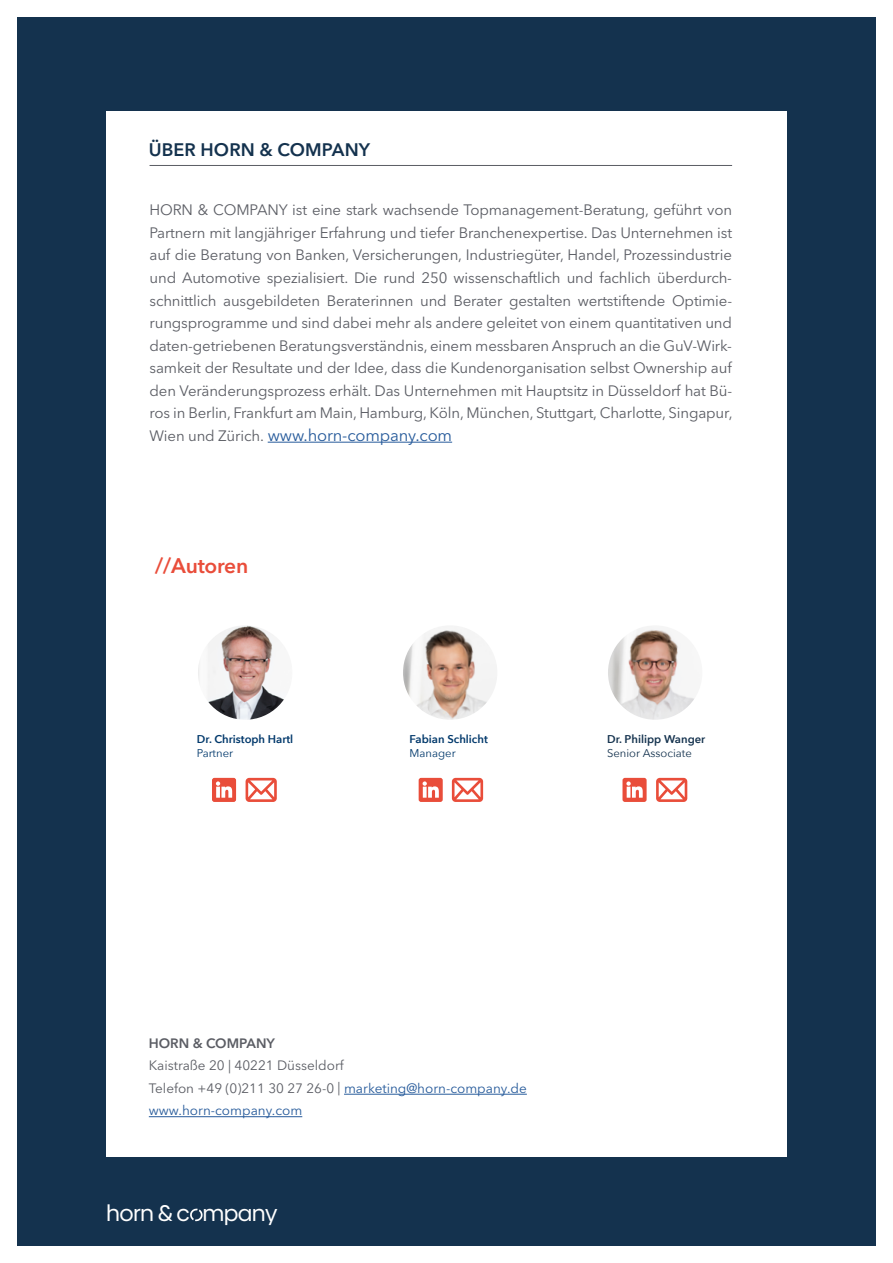
<style>
.page{position:relative;width:893px;height:1263px;background:#fff}
.page>*{position:absolute;margin:0;border:0;box-sizing:border-box;transform-origin:0 0}
.t1{font:22.8px "Biennale";letter-spacing:-.03em;color:#fff}
.t2{font:600 21px "Avenir Next LT Pro";letter-spacing:-.01em;color:#e94d3a}
.t3{font:600 18px "Avenir Next LT Pro";letter-spacing:.005em;color:#14324e}
.t4{font:16.5px "Avenir Next LT Pro";letter-spacing:-.01em;color:#275b9b}
.t5{font:15px/22.5px "Avenir Next LT Pro";letter-spacing:-.01em;color:#5b5d64;text-align:justify}
.t6{font:13.5px/22.5px "Avenir Next LT Pro";color:#5b5d64}
.t7{font:600 13.5px "Avenir Next LT Pro";color:#5b5d64}
.t8{font:600 11.25px "Avenir Next";color:#00386b}
.t9{font:600 11.25px "Avenir Next";color:#14324e}
.t10{font:11.25px "Avenir Next";color:#14324e}
.t11{font:11.25px "Avenir Next";color:#00386b}
.s1{font-size:15px;color:#5b5d64}
.s2{color:#275b9b}
</style>
<div class="page">
<div style="left:17px;top:17px;width:859px;height:1229px;background:#14324e"></div>
<div style="left:106px;top:111px;width:681px;height:1046px;background:#fff"></div>
<hr style="left:150px;top:165px;width:582px;height:1px;background:#5b5d64">
<hr style="left:268px;top:442px;width:184px;height:1px;background:#275b9b">
<hr style="left:344px;top:1094px;width:183px;height:1px;background:#275b9b">
<hr style="left:149px;top:1116px;width:153px;height:1px;background:#275b9b">
<svg style="left:190px;top:1208px;width:13px;height:14px"></svg>
<svg style="left:656px;top:778px;width:31px;height:24px"></svg>
<svg style="left:212px;top:778px;width:24px;height:24px"></svg>
<svg style="left:246px;top:778px;width:31px;height:24px"></svg>
<img style="left:196px;top:623px;width:99px;height:99px;border-radius:49px">
<div style="left:193px;top:621px;width:104px;height:103px;border:4px solid #fff;border-radius:50%"></div>
<svg style="left:419px;top:778px;width:24px;height:24px"></svg>
<img style="left:401px;top:623px;width:99px;height:99px;border-radius:49px">
<div style="left:398px;top:621px;width:104px;height:103px;border:4px solid #fff;border-radius:50%"></div>
<svg style="left:452px;top:778px;width:31px;height:24px"></svg>
<svg style="left:622px;top:778px;width:25px;height:24px"></svg>
<img style="left:606px;top:623px;width:99px;height:99px;border-radius:49px">
<div style="left:603px;top:621px;width:104px;height:103px;border:4px solid #fff;border-radius:50%"></div>
<p class="t3" style="left:149px;top:139px;width:223px">ÜBER HORN &amp; COMPANY</p>
<p class="t5" style="left:150px;top:199px;width:584px">HORN &amp; COMPANY ist eine stark wachsende Topmanagement-Beratung, geführt von Partnern mit langjähriger Erfahrung und tiefer Branchenexpertise. Das Unternehmen ist auf die Beratung von Banken, Versicherungen, Industriegüter, Handel, Prozessindustrie und Automotive spezialisiert. Die rund 250 wissenschaftlich und fachlich überdurch&shy;schnittlich ausgebildeten Beraterinnen und Berater gestalten wertstiftende Optimie&shy;rungsprogramme und sind dabei mehr als andere geleitet von einem quantitativen und daten-getriebenen Beratungsverständnis, einem messbaren Anspruch an die GuV-Wirk&shy;samkeit der Resultate und der Idee, dass die Kundenorganisation selbst Ownership auf den Veränderungsprozess erhält. Das Unternehmen mit Hauptsitz in Düsseldorf hat Bü&shy;ros in Berlin, Frankfurt am Main, Hamburg, Köln, München, Stuttgart, Charlotte, Singapur,</p>
<p class="t4" style="left:150px;top:425px;width:304px"><span class="s1">Wien und Zürich.</span> www.horn-company.com</p>
<h2 class="t2" style="left:155px;top:553px;width:95px">//Autoren</h2>
<p class="t8" style="left:197px;top:729px;width:98px">Dr. Christoph Hartl</p>
<p class="t11" style="left:197px;top:744px;width:38px">Partner</p>
<p class="t8" style="left:410px;top:729px;width:80px">Fabian Schlicht</p>
<p class="t11" style="left:410px;top:744px;width:48px">Manager</p>
<p class="t9" style="left:607px;top:729px;width:100px">Dr. Philipp Wanger</p>
<p class="t10" style="left:607px;top:744px;width:86px">Senior Associate</p>
<p class="t7" style="left:149px;top:1035px;width:128px">HORN &amp; COMPANY</p>
<p class="t6" style="left:149px;top:1054px;width:380px">Kaistraße 20 | 40221 Düsseldorf<br>Telefon +49 (0)211 30 27 26-0 | <span class="s2">marketing@horn-company.de www.horn-company.com</span></p>
<h1 class="t1" style="left:106px;top:1199px;width:173px">horn &amp; c mpany</h1>
</div>
